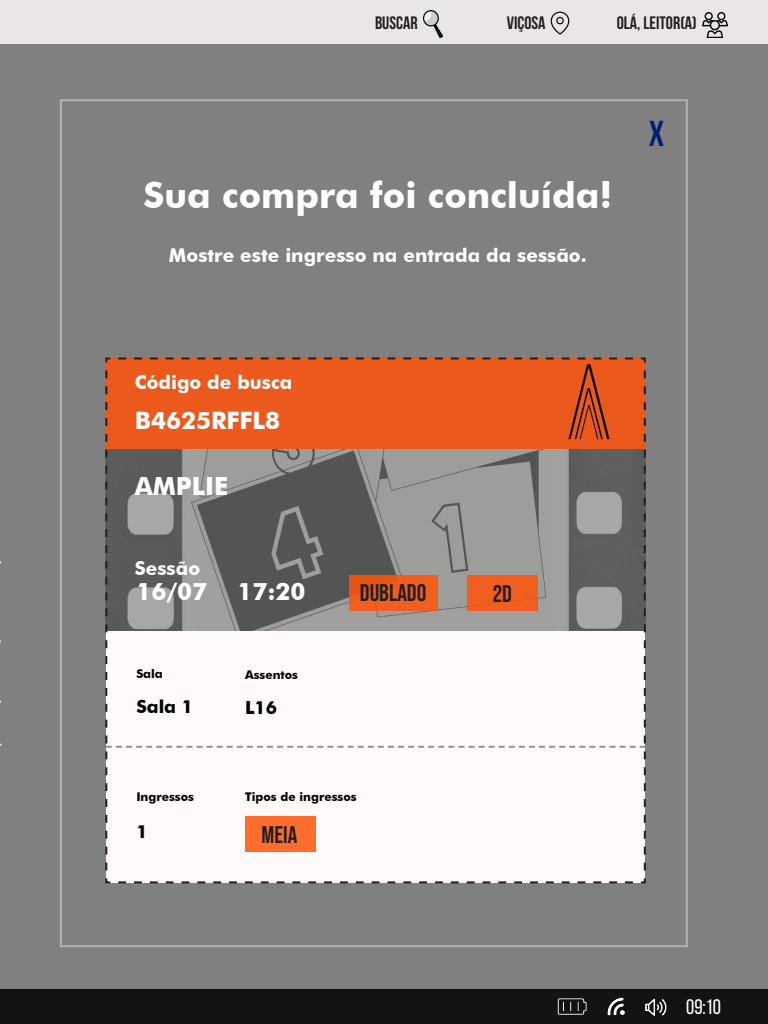
<style>
.page{position:relative;width:768px;height:1024px;background:#808080}
.page>*{position:absolute;margin:0;border:0;box-sizing:border-box;transform-origin:0 0}
.t1{font:700 36px "Futura BT";color:#fff}
.t2{font:700 36px "Bebas Neue";color:#041d77}
.t3{font:700 25px "Futura BT";color:#fff}
.t4{font:700 24px "Futura BT";color:#fff}
.t5{font:24px "Bebas Neue";color:#231f20}
.t6{font:21px "Bebas Neue";color:#fff}
.t7{font:700 19px "Futura BT";color:#fff}
.t8{font:700 18px "Bebas Neue";color:#231f20}
.t9{font:700 18px "Futura BT";color:#000}
.t10{font:700 12px "Futura BT";color:#000}
</style>
<div class="page">
<div style="left:0;top:0;width:768px;height:44px;background:#ebe6e6"></div>
<img style="left:550px;top:11px;width:20px;height:24px">
<img style="left:703px;top:12px;width:25px;height:25px">
<img style="left:423px;top:11px;width:20px;height:26px">
<svg style="left:105px;top:357px;width:541px;height:527px;background:#ceafa2"></svg>
<div style="left:0;top:990px;width:768px;height:34px;background:#131313"></div>
<img style="left:607px;top:997px;width:18px;height:19px">
<img style="left:557px;top:998px;width:30px;height:17px">
<img style="left:645px;top:998px;width:22px;height:18px">
<p class="t8" style="left:375px;top:13px;width:44px">BUSCAR</p>
<p class="t8" style="left:507px;top:13px;width:40px">VIÇOSA</p>
<p class="t8" style="left:617px;top:13px;width:81px">OLÁ, LEITOR(A)</p>
<p class="t1" style="left:144px;top:173px;width:470px">Sua compra foi concluída!</p>
<p class="t7" style="left:169px;top:243px;width:419px">Mostre este ingresso na entrada da sessão.</p>
<p class="t2" style="left:649px;top:114px;width:17px">X</p>
<p class="t7" style="left:135px;top:371px;width:159px">Código de busca</p>
<p class="t4" style="left:135px;top:406px;width:147px">B4625RFFL8</p>
<p class="t3" style="left:135px;top:471px;width:95px">AMPLIE</p>
<p class="t7" style="left:135px;top:557px;width:67px">Sessão</p>
<p class="t4" style="left:136px;top:577px;width:72px">16/07</p>
<p class="t4" style="left:237px;top:577px;width:70px">17:20</p>
<p class="t5" style="left:360px;top:579px;width:68px">DUBLADO</p>
<p class="t5" style="left:493px;top:580px;width:21px">2D</p>
<p class="t10" style="left:136px;top:666px;width:28px">Sala</p>
<p class="t10" style="left:245px;top:668px;width:54px">Assentos</p>
<p class="t9" style="left:136px;top:696px;width:58px">Sala 1</p>
<p class="t9" style="left:245px;top:696px;width:34px">L16</p>
<p class="t10" style="left:136px;top:789px;width:59px">Ingressos</p>
<p class="t9" style="left:136px;top:821px;width:13px">1</p>
<p class="t10" style="left:245px;top:789px;width:113px">Tipos de ingressos</p>
<p class="t5" style="left:261px;top:821px;width:37px">MEIA</p>
<p class="t6" style="left:686px;top:995px;width:36px">09:10</p>
</div>
